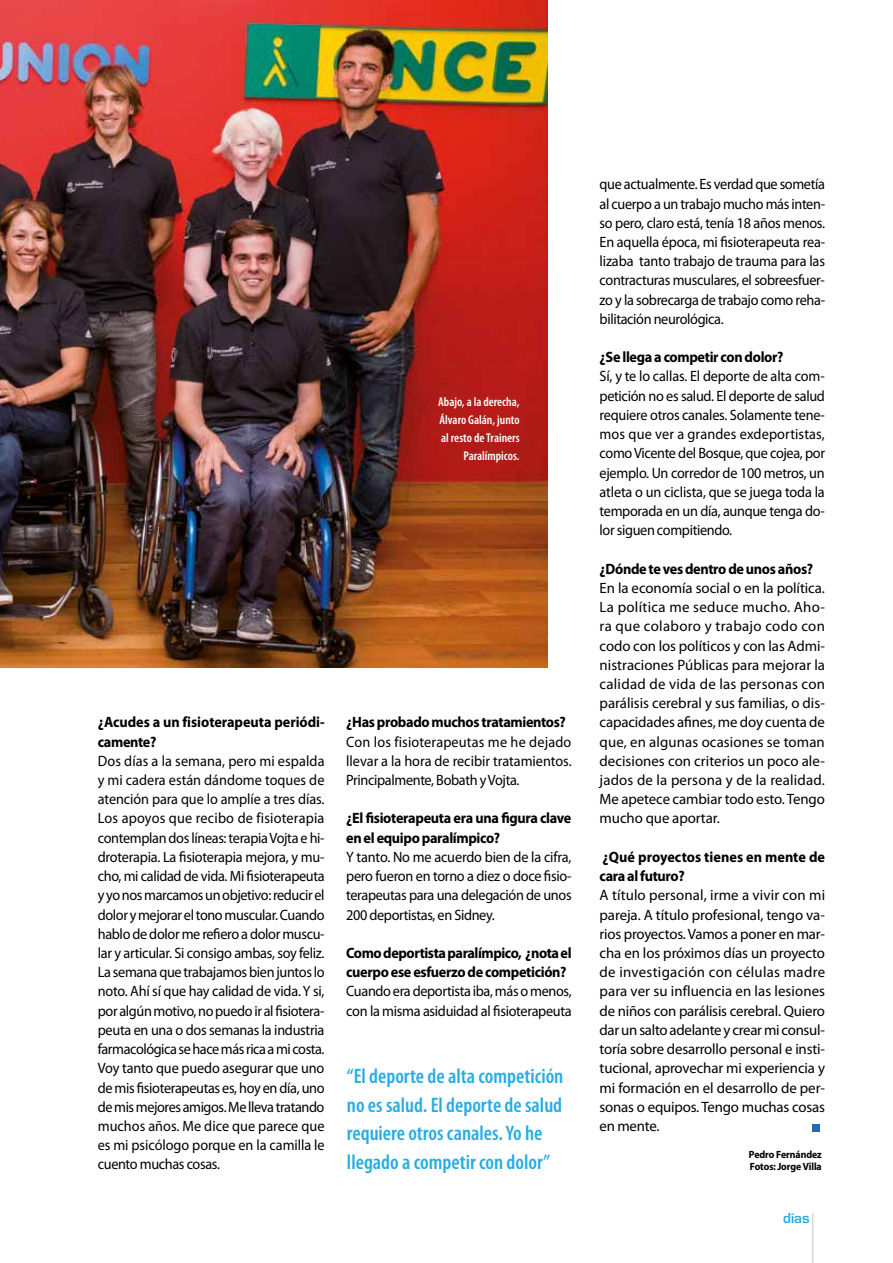
<style>
.page{position:relative;width:893px;height:1263px;background:#fff}
.page>*{position:absolute;margin:0;border:0;box-sizing:border-box;transform-origin:0 0}
.t1{font:600 condensed 21px/28.5px "Myriad Pro";color:#27ade4}
.t2{font:15px/19.2px "Myriad Pro";letter-spacing:-.02em;color:#000;text-align:justify;scale:.95 1}
.t3{font:15px/19.2px "Myriad Pro";letter-spacing:-.02em;color:#000;text-align:justify}
.t4{font:700 15px/19.2px "Myriad Pro";letter-spacing:-.025em;color:#000;scale:.95 1}
.t5{font:700 15px/19.2px "Myriad Pro";color:#000;scale:.95 1}
.t6{font:700 15px/19.2px "Myriad Pro";letter-spacing:-.005em;color:#000;scale:.95 1}
.t7{font:600 13.5px "Eurostile";color:#27ade4}
.t8{font:600 condensed 12.75px/18px "Myriad Pro";color:#fff;text-align:right}
.t9{font:10.5px/12px "Myriad Headline";color:#000;scale:.95 1}
.s1{font-size:9.75px;color:#fff}
.s2{font-family:"Myriad Pro";font-stretch:condensed;color:#fff}
</style>
<div class="page">
<hr style="left:812px;top:1212px;width:1px;height:51px;background:#c6c6c6">
<img style="left:0;top:0;width:547px;height:668px">
<div style="left:812px;top:1124px;width:8px;height:7px;background:#2466af"></div>
<p class="t8" style="left:438px;top:393px;width:83px">Abajo, a la derecha,<br>Álvaro Galán, junto al resto de Trainers<br>Paralímpicos.</p>
<p class="t6" style="left:98px;top:712px;width:240px">¿Acudes a un fisioterapeuta periódi&shy;camente?</p>
<p class="t2" style="left:98px;top:751px;width:240px">Dos días a la semana, pero mi espalda y mi cadera están dándome toques de atención para que lo amplíe a tres días.<br>Los apoyos que recibo de fisioterapia contemplan dos líneas: terapia Vojta e hi&shy;droterapia. La fisioterapia mejora, y mu&shy;cho, mi calidad de vida. Mi fisioterapeuta y yo nos marcamos un objetivo: reducir el dolor y mejorar el tono muscular. Cuando hablo de dolor me refiero a dolor muscu&shy;lar y articular. Si consigo ambas, soy feliz.<br>La semana que trabajamos bien juntos lo noto. Ahí sí que hay calidad de vida. Y si, por algún motivo, no puedo ir al fisiotera&shy;peuta en una o dos semanas la industria farmacológica se hace más rica a mi costa.<br>Voy tanto que puedo asegurar que uno de mis fisioterapeutas es, hoy en día, uno de mis mejores amigos. Me lleva tratando muchos años. Me dice que parece que es mi psicólogo porque en la camilla le cuento muchas cosas.</p>
<p class="t4" style="left:346px;top:712px;width:233px">¿Has probado muchos tratamientos?</p>
<p class="t2" style="left:346px;top:732px;width:239px">Con los fisioterapeutas me he dejado llevar a la hora de recibir tratamientos.<br>Principalmente, Bobath y Vojta.</p>
<p class="t4" style="left:346px;top:808px;width:239px">¿El fisioterapeuta era una figura clave en el equipo paralímpico?</p>
<p class="t2" style="left:346px;top:847px;width:239px">Y tanto. No me acuerdo bien de la cifra, pero fueron en torno a diez o doce fisio&shy;terapeutas para una delegación de unos 200 deportistas, en Sidney.</p>
<p class="t4" style="left:346px;top:943px;width:239px">Como deportista paralímpico, ¿nota el cuerpo ese esfuerzo de competición?</p>
<p class="t2" style="left:346px;top:981px;width:239px">Cuando era deportista iba, más o menos, con la misma asiduidad al fisioterapeuta</p>
<h1 class="t1" style="left:347px;top:1062px;width:218px">“El deporte de alta competición no es salud. El deporte de salud requiere otros canales. Yo he llegado a competir con dolor”</h1>
<p class="t2" style="left:600px;top:174px;width:239px">que actualmente. Es verdad que sometía al cuerpo a un trabajo mucho más inten&shy;so pero, claro está, tenía 18 años menos.<br>En aquella época, mi fisioterapeuta rea&shy;lizaba tanto trabajo de trauma para las contracturas musculares, el sobreesfuer&shy;zo y la sobrecarga de trabajo como reha&shy;bilitación neurológica.</p>
<p class="t4" style="left:600px;top:347px;width:195px">¿Se llega a competir con dolor?</p>
<p class="t2" style="left:600px;top:367px;width:239px">Sí, y te lo callas. El deporte de alta com&shy;petición no es salud. El deporte de salud requiere otros canales. Solamente tene&shy;mos que ver a grandes exdeportistas, como Vicente del Bosque, que cojea, por ejemplo. Un corredor de 100 metros, un atleta o un ciclista, que se juega toda la temporada en un día, aunque tenga do&shy;lor siguen compitiendo.</p>
<p class="t4" style="left:600px;top:558px;width:226px">¿Dónde te ves dentro de unos años?</p>
<p class="t3" style="left:600px;top:578px;width:227px">En la economía social o en la política.<br>La política me seduce mucho. Aho&shy;ra que colaboro y trabajo codo con codo con los políticos y con las Admi&shy;nistraciones Públicas para mejorar la calidad de vida de las personas con parálisis cerebral y sus familias, o dis&shy;capacidades afines, me doy cuenta de que, en algunas ocasiones se toman decisiones con criterios un poco ale&shy;jados de la persona y de la realidad.<br>Me apetece cambiar todo esto. Tengo mucho que aportar.</p>
<p class="t5" style="left:600px;top:847px;width:239px">¿Qué proyectos tienes en mente de cara al futuro?</p>
<p class="t3" style="left:600px;top:885px;width:227px">A título personal, irme a vivir con mi pareja. A título profesional, tengo va&shy;rios proyectos. Vamos a poner en mar&shy;cha en los próximos días un proyecto de investigación con células madre para ver su influencia en las lesiones de niños con parálisis cerebral. Quiero dar un salto adelante y crear mi consul&shy;toría sobre desarrollo personal e insti&shy;tucional, aprovechar mi experiencia y mi formación en el desarrollo de per&shy;sonas o equipos. Tengo muchas cosas en mente.</p>
<p class="t9" style="left:749px;top:1148px;width:78px">Pedro Fernández<br>Fotos: Jorge Villa</p>
<p class="t7" style="left:768px;top:1209px;width:60px"><span class="s1">30</span>días <span class="s2">11</span></p>
</div>
